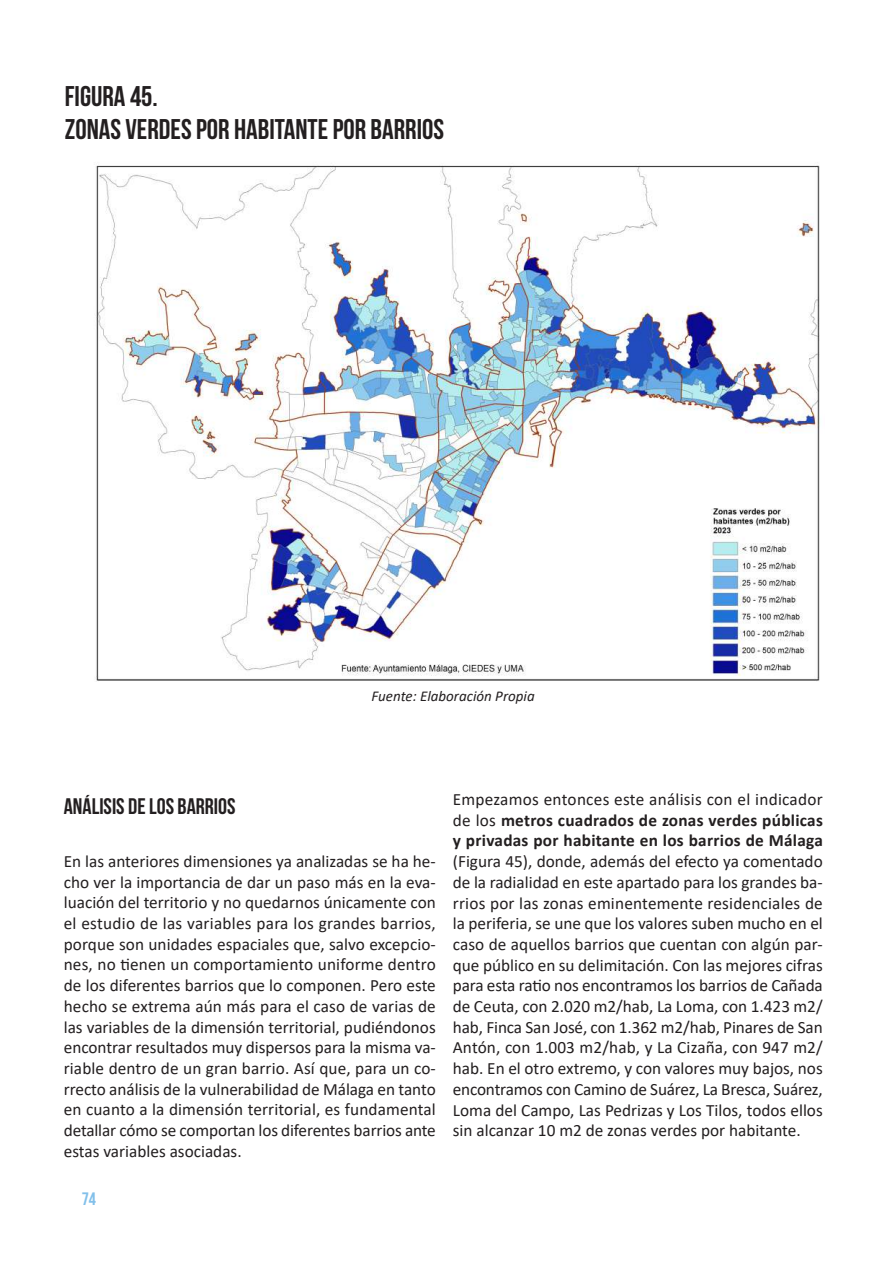
<style>
.page{position:relative;width:893px;height:1263px;background:#fff}
.page>*{position:absolute;margin:0;border:0;box-sizing:border-box;transform-origin:0 0}
.t1{font:28.5px/33px "Bebas Neue";color:#231f20}
.t2{font:22.5px "Bebas Neue";color:#231f20}
.t3{font:18px "Bebas Neue";color:#82c0ea}
.t4{font:17.25px/20.7px "Calibri";color:#231f20;text-align:justify}
.t5{font:700 17.25px/20.7px "Calibri";letter-spacing:.015em;color:#231f20;text-align:justify}
.t6{font:italic 15px "Calibri";color:#231f20}
.s1{font-weight:400}
</style>
<div class="page">
<img style="left:96px;top:165px;width:724px;height:517px">
<h1 class="t1" style="left:65px;top:80px;width:381px">FIGURA 45.<br>ZONAS VERDES POR HABITANTE POR BARRIOS</h1>
<p class="t6" style="left:371px;top:686px;width:165px">Fuente: Elaboración Propia</p>
<h2 class="t2" style="left:64px;top:793px;width:173px">ANÁLISIS DE LOS BARRIOS</h2>
<p class="t4" style="left:64px;top:850px;width:374px">En las anteriores dimensiones ya analizadas se ha he&shy;cho ver la importancia de dar un paso más en la eva&shy;luación del territorio y no quedarnos únicamente con el estudio de las variables para los grandes barrios, porque son unidades espaciales que, salvo excepcio&shy;nes, no tienen un comportamiento uniforme dentro de los diferentes barrios que lo componen. Pero este hecho se extrema aún más para el caso de varias de las variables de la dimensión territorial, pudiéndonos encontrar resultados muy dispersos para la misma va&shy;riable dentro de un gran barrio. Así que, para un co&shy;rrecto análisis de la vulnerabilidad de Málaga en tanto en cuanto a la dimensión territorial, es fundamental detallar cómo se comportan los diferentes barrios ante estas variables asociadas.</p>
<p class="t3" style="left:82px;top:1188px;width:16px">74</p>
<p class="t5" style="left:453px;top:789px;width:372px"><span class="s1">Empezamos entonces este análisis con el indicador de los</span> metros cuadrados de zonas verdes públicas y privadas por habitante en los barrios de Málaga</p>
<p class="t4" style="left:453px;top:850px;width:372px">(Figura 45), donde, además del efecto ya comentado de la radialidad en este apartado para los grandes ba&shy;rrios por las zonas eminentemente residenciales de la periferia, se une que los valores suben mucho en el caso de aquellos barrios que cuentan con algún par&shy;que público en su delimitación. Con las mejores cifras para esta ratio nos encontramos los barrios de Cañada de Ceuta, con 2.020 m2/hab, La Loma, con 1.423 m2/ hab, Finca San José, con 1.362 m2/hab, Pinares de San Antón, con 1.003 m2/hab, y La Cizaña, con 947 m2/ hab. En el otro extremo, y con valores muy bajos, nos encontramos con Camino de Suárez, La Bresca, Suárez, Loma del Campo, Las Pedrizas y Los Tilos, todos ellos sin alcanzar 10 m2 de zonas verdes por habitante.</p>
</div>
